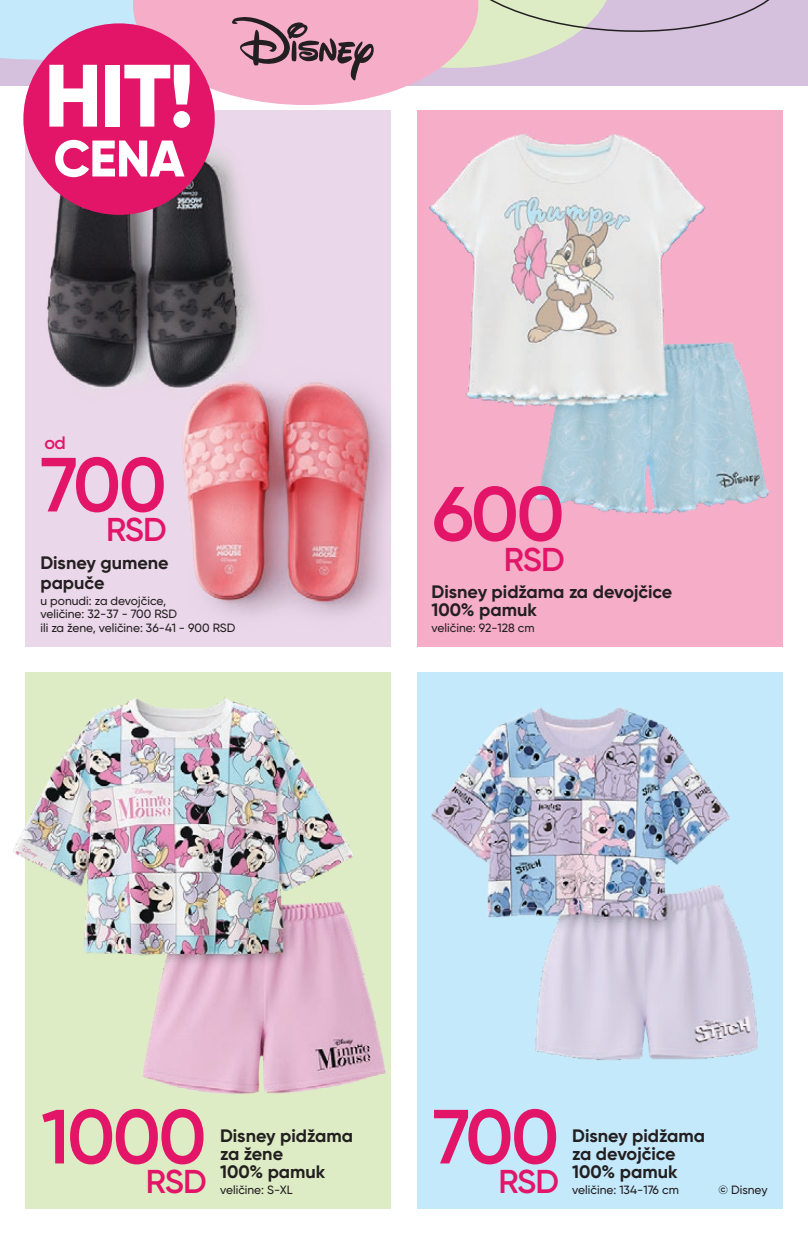
<style>
.page{position:relative;width:808px;height:1234px;background:#fff}
.page>*{position:absolute;margin:0;border:0;box-sizing:border-box;transform-origin:0 0}
.t1{font:800 88.2px "Gilroy";color:#fff}
.t2{font:600 76.5px "Gilroy";letter-spacing:-.035em;color:#e21568}
.t3{font:800 51.3px "Gilroy";color:#fff}
.t4{font:600 33px "Gilroy";letter-spacing:-.035em;color:#e21568}
.t5{font:700 18px/18px "Gilroy";color:#231f20}
.t6{font:600 18px "Gilroy";color:#e21568}
.t7{font:500 12px/13.5px "Gilroy";color:#231f20}
</style>
<div class="page">
<div style="left:417px;top:111px;width:365px;height:535px;background:#f5adc8"></div>
<div style="left:26px;top:111px;width:365px;height:535px;background:#ead7e9"></div>
<div style="left:417px;top:672px;width:365px;height:536px;background:#c4e9fb"></div>
<div style="left:26px;top:672px;width:365px;height:536px;background:#ddecc5"></div>
<svg style="left:0;top:0;width:793px;height:105px;background:#d9bbcc"></svg>
<img style="left:26px;top:74px;width:259px;height:314px">
<img style="left:397px;top:78px;width:405px;height:492px">
<img style="left:421px;top:646px;width:362px;height:469px">
<img style="left:122px;top:333px;width:268px;height:282px">
<img style="left:13px;top:626px;width:408px;height:537px">
<div style="left:23px;top:23px;width:192px;height:192px;background:#e21568;border-radius:50%"></div>
<h1 class="t1" style="left:44px;top:40px;width:152px">HIT!</h1>
<h3 class="t3" style="left:54px;top:126px;width:132px">CENA</h3>
<h3 class="t6" style="left:44px;top:431px;width:23px">od</h3>
<h2 class="t2" style="left:40px;top:437px;width:128px">700</h2>
<h3 class="t4" style="left:106px;top:509px;width:62px">RSD</h3>
<h2 class="t2" style="left:432px;top:466px;width:134px">600</h2>
<h3 class="t4" style="left:504px;top:538px;width:62px">RSD</h3>
<h3 class="t5" style="left:40px;top:552px;width:130px;line-height:20.1px">Disney gumene papuče</h3>
<p class="t7" style="left:40px;top:593px;width:196px">u ponudi: za devojčice,<br>veličine: 32-37 - 700 RSD<br>ili za žene, veličine: 36-41 - 900 RSD</p>
<h3 class="t5" style="left:432px;top:582px;width:242px">Disney pidžama za devojčice<br>100% pamuk</h3>
<p class="t7" style="left:432px;top:620px;width:104px">veličine: 92-128 cm</p>
<h2 class="t2" style="left:41px;top:1088px;width:167px">1000</h2>
<h3 class="t4" style="left:146px;top:1161px;width:62px">RSD</h3>
<h3 class="t5" style="left:220px;top:1126px;width:134px">Disney pidžama za žene<br>100% pamuk</h3>
<p class="t7" style="left:220px;top:1182px;width:74px">veličine: S-XL</p>
<h2 class="t2" style="left:433px;top:1088px;width:128px">700</h2>
<h3 class="t4" style="left:498px;top:1161px;width:62px">RSD</h3>
<h3 class="t5" style="left:572px;top:1126px;width:134px">Disney pidžama za devojčice<br>100% pamuk</h3>
<p class="t7" style="left:572px;top:1182px;width:108px">veličine: 134-176 cm</p>
<p class="t7" style="left:718px;top:1182px;width:51px">© Disney</p>
</div>
